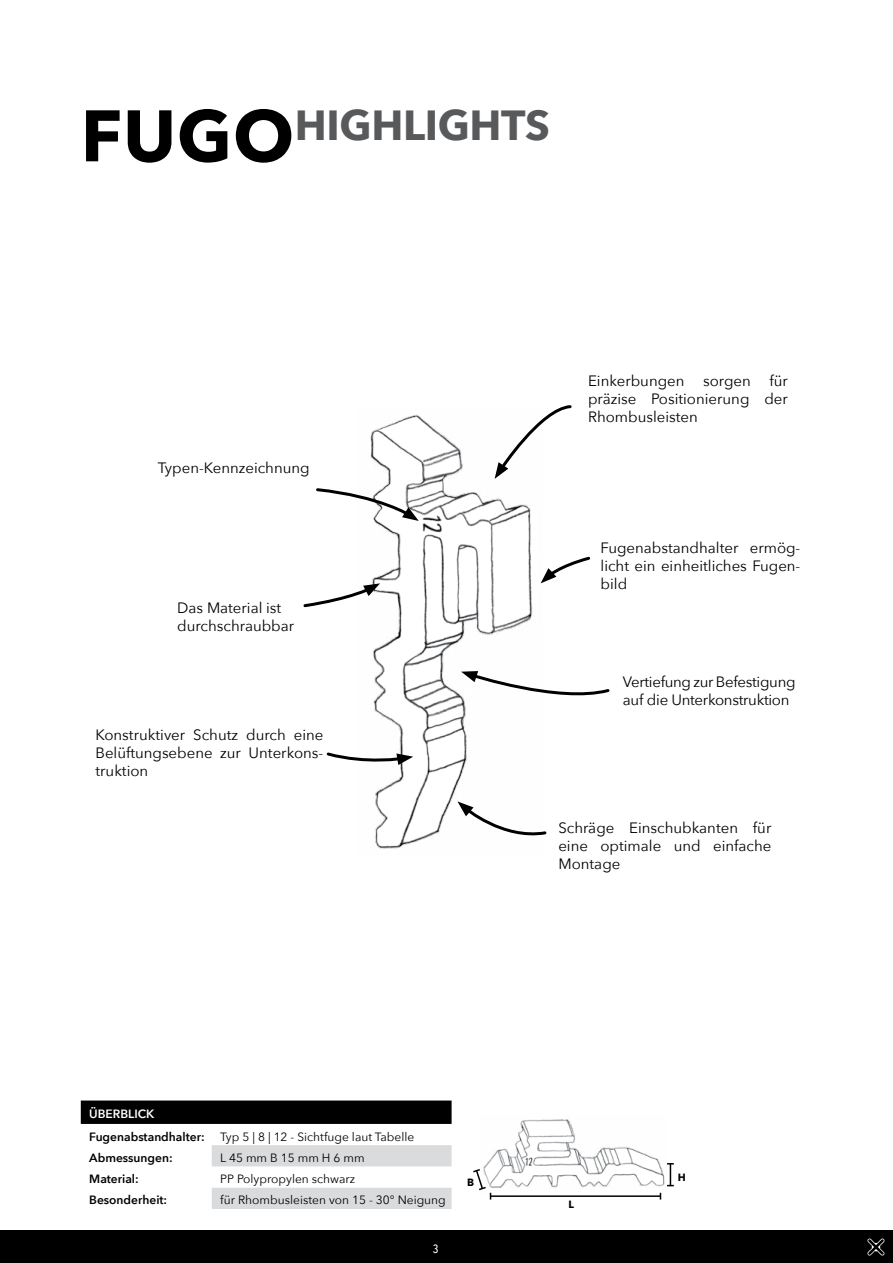
<style>
.page{position:relative;width:893px;height:1263px;background:#fff}
.page>*{position:absolute;margin:0;border:0;box-sizing:border-box;transform-origin:0 0}
.t1{font:700 42px "Avenir Next";letter-spacing:-.01em;color:#58595b}
.t2{font:15px/18px "Avenir Next";color:#000;text-align:justify}
.t3{font:15px/18px "Avenir Next";letter-spacing:-.02em;color:#000}
.t4{font:12px "Avenir Next";color:#000}
.t5{font:600 12px "Avenir Next";color:#000}
.t6{font:600 12px "Avenir Next";color:#fff}
.t7{font:500 12px "Avenir Next Condensed";color:#fff}
.t8{font:700 10.5px "Avenir Next";color:#000}
.s1{font-size:72px;color:#000}
</style>
<div class="page">
<img style="left:370px;top:415px;width:172px;height:434px">
<svg style="left:316px;top:486px;width:103px;height:35px"></svg>
<svg style="left:303px;top:583px;width:77px;height:26px"></svg>
<svg style="left:495px;top:405px;width:77px;height:74px"></svg>
<svg style="left:326px;top:750px;width:87px;height:15px"></svg>
<svg style="left:81px;top:1100px;width:371px;height:24px;background:#060606"></svg>
<svg style="left:212px;top:1145px;width:240px;height:64px"></svg>
<svg style="left:457px;top:801px;width:90px;height:39px"></svg>
<svg style="left:541px;top:555px;width:50px;height:28px"></svg>
<svg style="left:461px;top:671px;width:149px;height:32px"></svg>
<img style="left:483px;top:1119px;width:182px;height:74px">
<svg style="left:667px;top:1163px;width:7px;height:23px"></svg>
<hr style="left:491px;top:1195px;width:169px;height:2px;background:#000">
<svg style="left:473px;top:1168px;width:18px;height:31px"></svg>
<div style="left:0;top:1230px;width:893px;height:33px;background:#000"></div>
<svg style="left:867px;top:1238px;width:17px;height:17px"></svg>
<h1 class="t1" style="left:81px;top:89px;width:386px"><span class="s1">FUGO</span>Highlights</h1>
<p class="t2" style="left:158px;top:458px;width:153px">Typen-Kennzeichnung</p>
<p class="t2" style="left:177px;top:598px;width:119px">Das Material ist durchschraubbar</p>
<p class="t2" style="left:95px;top:725px;width:229px">Konstruktiver Schutz durch eine Belüftungsebene zur Unterkons&shy;truktion</p>
<p class="t2" style="left:588px;top:371px;width:201px">Einkerbungen sorgen für präzise Positionierung der Rhombusleisten</p>
<p class="t2" style="left:601px;top:538px;width:201px">Fugenabstandhalter ermög&shy;licht ein einheitliches Fugen&shy;bild</p>
<p class="t3" style="left:623px;top:672px;width:174px">Vertiefung zur Befestigung auf die Unterkonstruktion</p>
<p class="t2" style="left:558px;top:818px;width:215px">Schräge Einschubkanten für eine optimale und einfache Montage</p>
<p class="t6" style="left:89px;top:1104px;width:67px">überblick</p>
<p class="t5" style="left:89px;top:1126px;width:117px">Fugenabstandhalter:</p>
<p class="t4" style="left:220px;top:1126px;width:196px">Typ 5 | 8 | 12 - Sichtfuge laut Tabelle</p>
<p class="t5" style="left:89px;top:1147px;width:85px">Abmessungen:</p>
<p class="t4" style="left:220px;top:1147px;width:146px">L 45 mm B 15 mm H 6 mm</p>
<p class="t5" style="left:89px;top:1168px;width:51px">Material:</p>
<p class="t4" style="left:220px;top:1169px;width:136px">PP Polypropylen schwarz</p>
<p class="t5" style="left:89px;top:1190px;width:79px">Besonderheit:</p>
<p class="t4" style="left:220px;top:1190px;width:227px">für Rhombusleisten von 15 - 30° Neigung</p>
<p class="t7" style="left:433px;top:1241px;width:7px">3</p>
<p class="t8" style="left:467px;top:1173px;width:8px">B</p>
<p class="t8" style="left:568px;top:1195px;width:6px">L</p>
<p class="t8" style="left:678px;top:1168px;width:10px">H</p>
</div>
